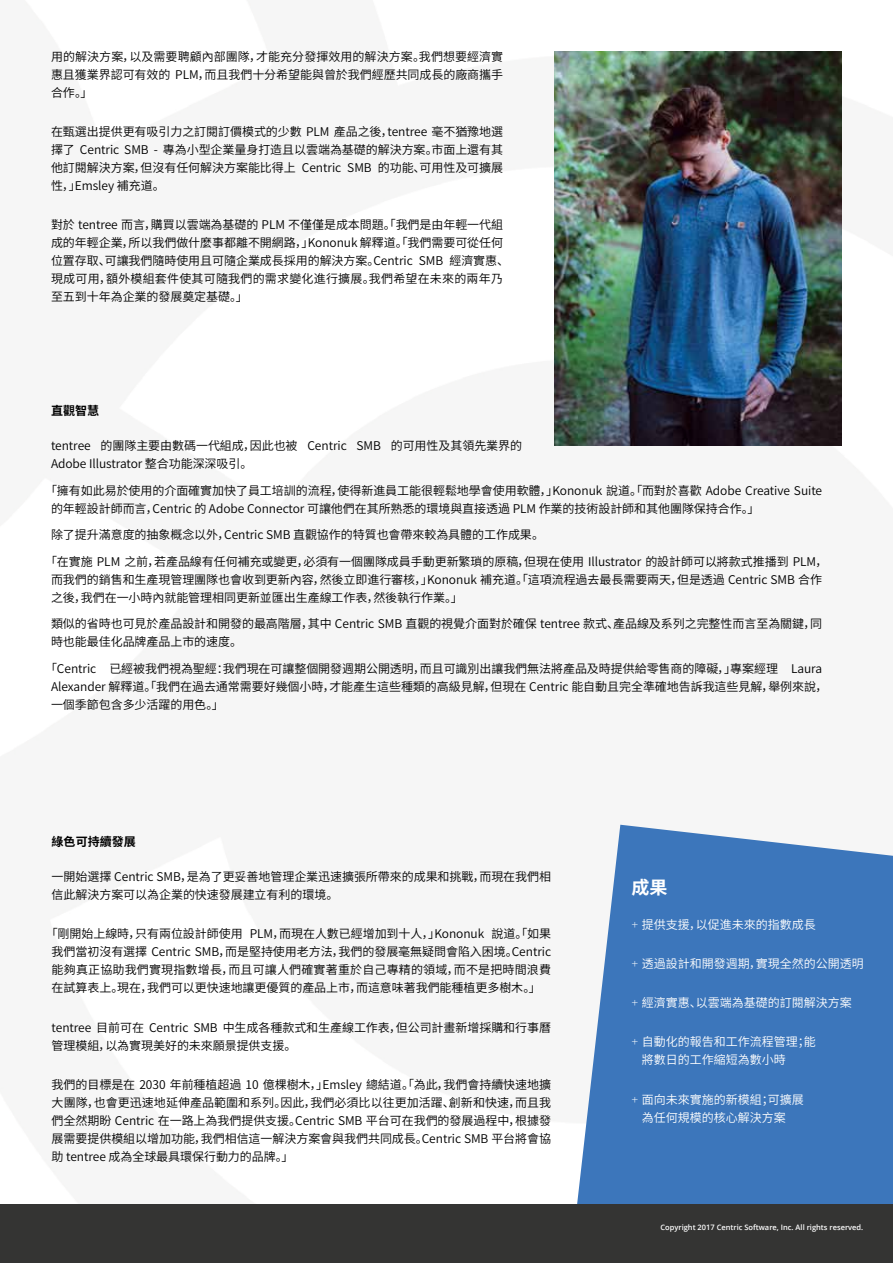
<style>
.page{position:relative;width:893px;height:1263px;background:#fff}
.page>*{position:absolute;margin:0;border:0;box-sizing:border-box;transform-origin:0 0}
.t1{font:700 18px "Source Han Sans CN";color:#fff}
.t2{font:12px/18px "Source Han Sans CN";letter-spacing:-.005em;color:#000}
.t3{font:12px/18px "Source Han Sans CN";color:#fff}
.t4{font:700 12px "Source Han Sans CN";color:#000}
.t5{font:600 7.5px "Open Sans";color:#fff}
.s1{font-family:"Open Sans";font-weight:300}
</style>
<div class="page">
<svg style="left:577px;top:825px;width:316px;height:379px;fill:#3c76bb"></svg>
<div style="left:0;top:1204px;width:893px;height:59px;background:#343433"></div>
<img style="left:554px;top:51px;width:288px;height:395px">
<p class="t2" style="left:51px;top:47px;width:454px;text-align:justify">用的解決方案，以及需要聘顧內部團隊，才能充分發揮效用的解決方案。我們想要經濟實惠且獲業界認可有效的 PLM，而且我們十分希望能與曾於我們經歷共同成長的廠商攜手合作。」</p>
<p class="t2" style="left:51px;top:123px;width:454px;text-align:justify">在甄選出提供更有吸引力之訂閱訂價模式的少數 PLM 產品之後，tentree 毫不猶豫地選擇了 Centric SMB - 專為小型企業量身打造且以雲端為基礎的解決方案。市面上還有其他訂閱解決方案，但沒有任何解決方案能比得上 Centric SMB 的功能、可用性及可擴展性，」Emsley 補充道。</p>
<p class="t2" style="left:51px;top:216px;width:460px">對於 tentree 而言，購買以雲端為基礎的 PLM 不僅僅是成本問題。「我們是由年輕一代組成的年輕企業，所以我們做什麼事都離不開網路，」Kononuk 解釋道。「我們需要可從任何位置存取、可讓我們隨時使用且可隨企業成長採用的解決方案。Centric SMB 經濟實惠、現成可用，額外模組套件使其可隨我們的需求變化進行擴展。我們希望在未來的兩年乃至五到十年為企業的發展奠定基礎。」</p>
<p class="t4" style="left:51px;top:404px;width:49px">直觀智慧</p>
<p class="t2" style="left:51px;top:437px;width:473px">tentree 的團隊主要由數碼一代組成，因此也被 Centric SMB 的可用性及其領先業界的<br>Adobe Illustrator 整合功能深深吸引。</p>
<p class="t2" style="left:51px;top:482px;width:773px;text-indent:-6px">「擁有如此易於使用的介面確實加快了員工培訓的流程，使得新進員工能很輕鬆地學會使用軟體，」Kononuk 說道。「而對於喜歡 Adobe Creative Suite的年輕設計師而言，Centric 的 Adobe Connector 可讓他們在其所熟悉的環境與直接透過 PLM 作業的技術設計師和其他團隊保持合作。」</p>
<p class="t2" style="left:51px;top:526px;width:494px">除了提升滿意度的抽象概念以外，Centric SMB 直觀協作的特質也會帶來較為具體的工作成果。</p>
<p class="t2" style="left:51px;top:553px;width:778px;text-indent:-6px">「在實施 PLM 之前，若產品線有任何補充或變更，必須有一個團隊成員手動更新繁瑣的原稿，但現在使用 Illustrator 的設計師可以將款式推播到 PLM，而我們的銷售和生產現管理團隊也會收到更新內容，然後立即進行審核，」Kononuk 補充道。「這項流程過去最長需要兩天，但是透過 Centric SMB 合作之後，我們在一小時內就能管理相同更新並匯出生產線工作表，然後執行作業。」</p>
<p class="t2" style="left:51px;top:615px;width:773px">類似的省時也可見於產品設計和開發的最高階層，其中 Centric SMB 直觀的視覺介面對於確保 tentree 款式、產品線及系列之完整性而言至為關鍵，同時也能最佳化品牌產品上市的速度。</p>
<p class="t2" style="left:51px;top:660px;width:778px;text-indent:-6px">「Centric 已經被我們視為聖經：我們現在可讓整個開發週期公開透明，而且可識別出讓我們無法將產品及時提供給零售商的障礙，」專案經理 Laura<br>Alexander 解釋道。「我們在過去通常需要好幾個小時，才能產生這些種類的高級見解，但現在 Centric 能自動且完全準確地告訴我這些見解，舉例來說，一個季節包含多少活躍的用色。」</p>
<p class="t4" style="left:52px;top:835px;width:85px">綠色可持續發展</p>
<p class="t2" style="left:52px;top:868px;width:501px">一開始選擇 Centric SMB，是為了更妥善地管理企業迅速擴張所帶來的成果和挑戰，而現在我們相信此解決方案可以為企業的快速發展建立有利的環境。</p>
<p class="t2" style="left:46px;top:925px;width:507px;text-align:center">「剛開始上線時，只有兩位設計師使用 PLM，而現在人數已經增加到十人，」Kononuk 說道。「如果我們當初沒有選擇 Centric SMB，而是堅持使用老方法，我們的發展毫無疑問會陷入困境。Centric能夠真正協助我們實現指數增長，而且可讓人們確實著重於自己專精的領域，而不是把時間浪費在試算表上。現在，我們可以更快速地讓更優質的產品上市，而這意味著我們能種植更多樹木。」</p>
<p class="t2" style="left:52px;top:1018px;width:501px">tentree 目前可在 Centric SMB 中生成各種款式和生產線工作表，但公司計畫新增採購和行事曆管理模組，以為實現美好的未來願景提供支援。</p>
<p class="t2" style="left:52px;top:1076px;width:501px;text-align:justify">我們的目標是在 2030 年前種植超過 10 億棵樹木，」Emsley 總結道。「為此，我們會持續快速地擴大團隊，也會更迅速地延伸產品範圍和系列。因此，我們必須比以往更加活躍、創新和快速，而且我們全然期盼 Centric 在一路上為我們提供支援。Centric SMB 平台可在我們的發展過程中，根據發展需要提供模組以增加功能，我們相信這一解決方案會與我們共同成長。Centric SMB 平台將會協助 tentree 成為全球最具環保行動力的品牌。」</p>
<h1 class="t1" style="left:631px;top:877px;width:37px">成果</h1>
<p class="t3" style="left:631px;top:915px;width:186px"><span class="s1">+</span> 提供支援，以促進未來的指數成長</p>
<p class="t3" style="left:631px;top:955px;width:234px"><span class="s1">+</span> 透過設計和開發週期，實現全然的公開透明</p>
<p class="t3" style="left:631px;top:994px;width:222px"><span class="s1">+</span> 經濟實惠、以雲端為基礎的訂閱解決方案</p>
<p class="t3" style="left:642px;top:1033px;width:175px;text-indent:-11px"><span class="s1">+</span> 自動化的報告和工作流程管理；能將數日的工作縮短為數小時</p>
<p class="t3" style="left:642px;top:1090px;width:163px;text-indent:-11px"><span class="s1">+</span> 面向未來實施的新模組；可擴展為任何規模的核心解決方案</p>
<p class="t5" style="left:660px;top:1222px;width:204px">Copyright 2017 Centric Software, Inc. All rights reserved.</p>
</div>
